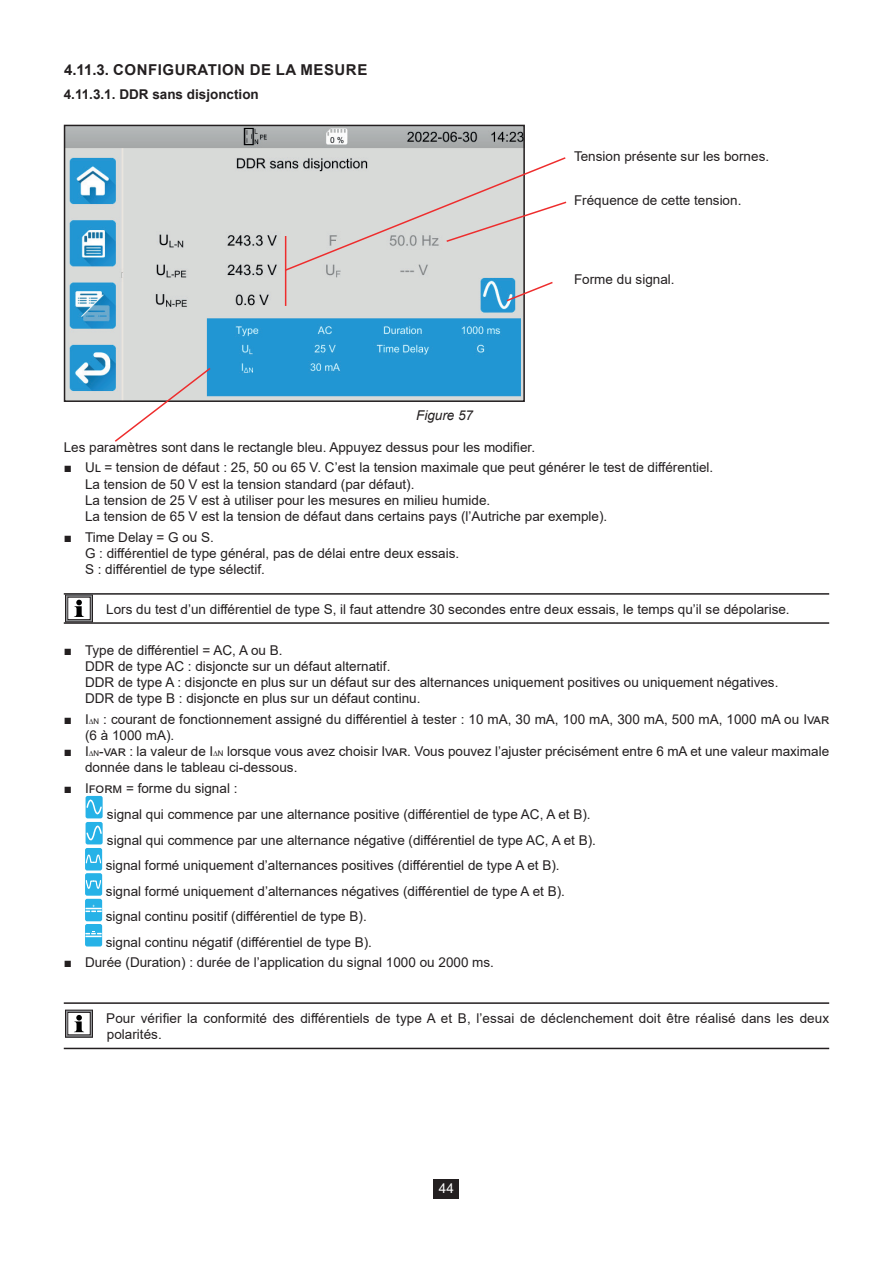
<style>
.page{position:relative;width:893px;height:1263px;background:#fff}
.page>*{position:absolute;margin:0;border:0;box-sizing:border-box;transform-origin:0 0}
.t1{font:700 15px "Arial";letter-spacing:.035em;color:#231f20}
.t2{font:13.5px/16.2px "Arial";color:#231f20}
.t3{font:700 13.5px "Arial";color:#231f20}
.t4{font:italic 13.5px "Arial";color:#231f20}
.t5{font:13.5px "Arial";color:#fff}
.s1{font-size:7.8px}
</style>
<div class="page">
<div style="left:434px;top:1179px;width:25px;height:19px;background:#231f20"></div>
<img style="left:67px;top:128px;width:455px;height:271px">
<div style="left:64px;top:125px;width:461px;height:277px;border:2px solid #231f20"></div>
<svg style="left:283px;top:156px;width:284px;height:116px;background:#dad7d6"></svg>
<svg style="left:505px;top:280px;width:48px;height:23px"></svg>
<svg style="left:113px;top:366px;width:99px;height:76px"></svg>
<hr style="left:285px;top:236px;width:1px;height:70px;background:#ee2d2d">
<hr style="left:64px;top:593px;width:765px;height:2px;background:#231f20">
<hr style="left:64px;top:622px;width:765px;height:2px;background:#231f20">
<hr style="left:64px;top:1002px;width:765px;height:2px;background:#231f20">
<hr style="left:64px;top:1048px;width:765px;height:1px;background:#231f20">
<div style="left:65px;top:595px;width:27px;height:27px;background:#707072"></div>
<div style="left:65px;top:594px;width:28px;height:28px;border:1px solid #231f20"></div>
<div style="left:68px;top:597px;width:22px;height:23px;background:#fff"></div>
<div style="left:67px;top:597px;width:24px;height:23px;border:1px solid #231f20"></div>
<svg style="left:74px;top:600px;width:11px;height:17px"></svg>
<div style="left:85px;top:848px;width:17px;height:22px;background:#26b2e7;border-radius:2px"></div>
<svg style="left:85px;top:795px;width:18px;height:69px"></svg>
<div style="left:85px;top:873px;width:17px;height:23px;background:#26b2e7;border-radius:2px"></div>
<svg style="left:85px;top:879px;width:17px;height:17px"></svg>
<div style="left:85px;top:899px;width:17px;height:22px;background:#26b2e7;border-radius:2px"></div>
<svg style="left:85px;top:905px;width:17px;height:7px"></svg>
<div style="left:85px;top:924px;width:17px;height:22px;background:#26b2e7;border-radius:2px"></div>
<svg style="left:85px;top:931px;width:17px;height:6px"></svg>
<div style="left:65px;top:1010px;width:28px;height:27px;border:1px solid #231f20"></div>
<div style="left:67px;top:1012px;width:24px;height:23px;border:1px solid #231f20"></div>
<svg style="left:74px;top:1015px;width:10px;height:17px"></svg>
<p class="t1" style="left:64px;top:59px;width:305px">4.11.3. CONFIGURATION DE LA MESURE</p>
<p class="t3" style="left:64px;top:85px;width:197px">4.11.3.1. DDR sans disjonction</p>
<p class="t2" style="left:574px;top:148px;width:197px">Tension présente sur les bornes.</p>
<p class="t2" style="left:574px;top:192px;width:169px">Fréquence de cette tension.</p>
<p class="t2" style="left:574px;top:271px;width:102px">Forme du signal.</p>
<p class="t4" style="left:416px;top:406px;width:59px">Figure 57</p>
<p class="t2" style="left:64px;top:439px;width:473px">Les paramètres sont dans le rectangle bleu. Appuyez dessus pour les modifier.</p>
<p class="t2" style="left:85px;top:459px;width:630px;text-indent:-21px">■ Ul = tension de défaut : 25, 50 ou 65 V. C’est la tension maximale que peut générer le test de différentiel.<br>La tension de 50 V est la tension standard (par défaut).<br>La tension de 25 V est à utiliser pour les mesures en milieu humide.<br>La tension de 65 V est la tension de défaut dans certains pays (l’Autriche par exemple).</p>
<p class="t2" style="left:85px;top:529px;width:376px;text-indent:-21px">■ Time Delay = G ou S.<br>G : différentiel de type général, pas de délai entre deux essais.<br>S : différentiel de type sélectif.</p>
<p class="t2" style="left:106px;top:601px;width:685px">Lors du test d’un différentiel de type S, il faut attendre 30 secondes entre deux essais, le temps qu’il se dépolarise.</p>
<p class="t2" style="left:85px;top:642px;width:695px;text-indent:-21px">■ Type de différentiel = AC, A ou B.<br>DDR de type AC : disjoncte sur un défaut alternatif.<br>DDR de type A : disjoncte en plus sur un défaut sur des alternances uniquement positives ou uniquement négatives.<br>DDR de type B : disjoncte en plus sur un défaut continu.</p>
<p class="t2" style="left:85px;top:711px;width:742px;text-indent:-21px">■ I<span class="s1">∆N</span> : courant de fonctionnement assigné du différentiel à tester : 10 mA, 30 mA, 100 mA, 300 mA, 500 mA, 1000 mA ou Ivar (6 à 1000 mA).</p>
<p class="t2" style="left:85px;top:743px;width:746px;text-indent:-21px">■ I<span class="s1">∆N</span>-var : la valeur de I<span class="s1">∆N</span> lorsque vous avez choisir Ivar. Vous pouvez l’ajuster précisément entre 6 mA et une valeur maximale donnée dans le tableau ci-dessous.</p>
<p class="t2" style="left:106px;top:775px;width:492px;line-height:25.7px;text-indent:-42px">■ Iform = forme du signal :<br>signal qui commence par une alternance positive (différentiel de type AC, A et B). signal qui commence par une alternance négative (différentiel de type AC, A et B). signal formé uniquement d’alternances positives (différentiel de type A et B). signal formé uniquement d’alternances négatives (différentiel de type A et B). signal continu positif (différentiel de type B).<br>signal continu négatif (différentiel de type B).</p>
<p class="t2" style="left:64px;top:954px;width:432px">■ Durée (Duration) : durée de l’application du signal 1000 ou 2000 ms.</p>
<p class="t2" style="left:106px;top:1010px;width:724px">Pour vérifier la conformité des différentiels de type A et B, l’essai de déclenchement doit être réalisé dans les deux polarités.</p>
<p class="t5" style="left:439px;top:1179px;width:17px">44</p>
</div>
